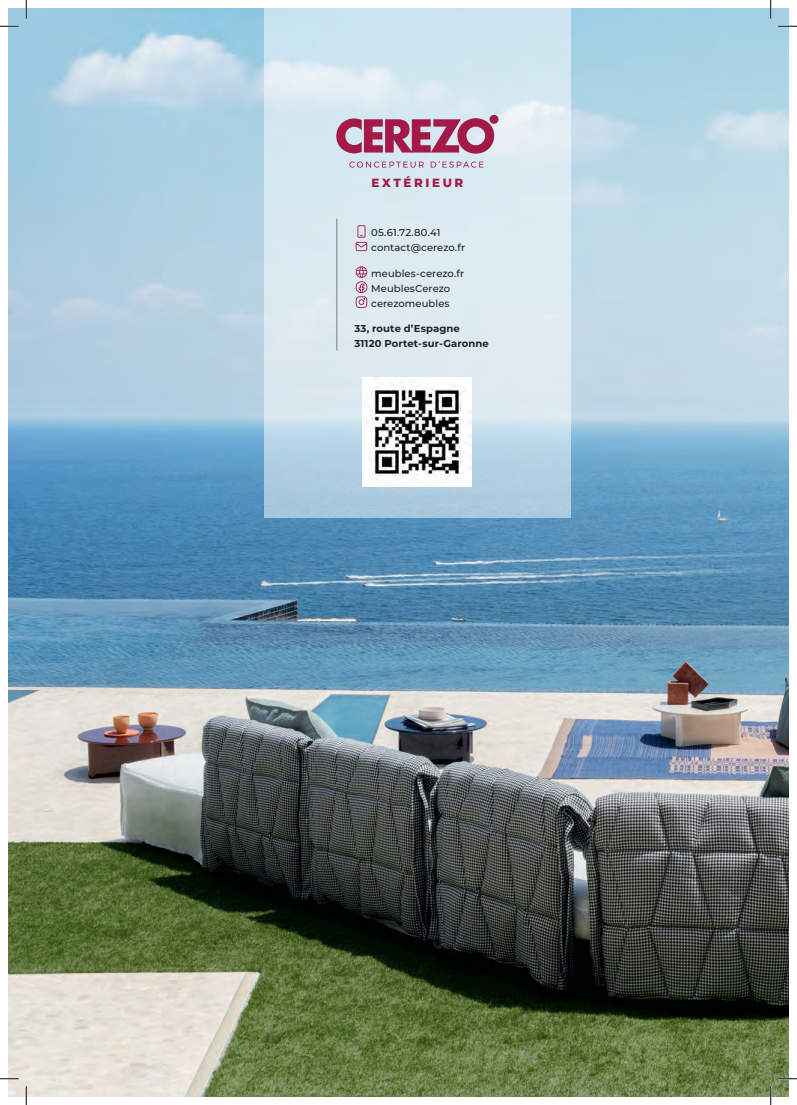
<style>
.page{position:relative;width:797px;height:1105px;background:#fff}
.page>*{position:absolute;margin:0;border:0;box-sizing:border-box;transform-origin:0 0}
.t1{font:800 11.88px "Montserrat";letter-spacing:.215em;color:#a41947}
.t2{font:500 10px/15px "Montserrat";letter-spacing:.005em;color:#231f20}
.t3{font:700 10px/15px "Montserrat";letter-spacing:.01em;color:#231f20}
</style>
<div class="page">
<img style="left:9px;top:9px;width:779px;height:1087px">
<svg style="left:264px;top:9px;width:306px;height:509px;background:#d3e5ef"></svg>
<svg style="left:356px;top:225px;width:11px;height:26px"></svg>
<svg style="left:355px;top:266px;width:12px;height:42px"></svg>
<hr style="left:336px;top:219px;width:1px;height:131px;background:#7a7c7f">
<div style="left:489px;top:115px;width:9px;height:9px;background:#a41947;border-radius:50%"></div>
<svg style="left:349px;top:162px;width:74px;height:6px"></svg>
<svg style="left:430px;top:161px;width:53px;height:7px"></svg>
<svg style="left:336px;top:118px;width:158px;height:36px;background:#b76888"></svg>
<img style="left:363px;top:377px;width:109px;height:109px">
<svg style="left:0;top:25px;width:19px;height:2px"></svg>
<svg style="left:778px;top:25px;width:19px;height:2px"></svg>
<svg style="left:0;top:1078px;width:19px;height:1px"></svg>
<svg style="left:778px;top:1078px;width:19px;height:1px"></svg>
<svg style="left:25px;top:0;width:2px;height:19px"></svg>
<svg style="left:25px;top:1086px;width:2px;height:19px"></svg>
<svg style="left:770px;top:0;width:1px;height:19px"></svg>
<svg style="left:770px;top:1086px;width:1px;height:19px"></svg>
<p class="t1" style="left:371px;top:174px;width:93px">EXTÉRIEUR</p>
<p class="t2" style="left:371px;top:225px;width:95px">05.61.72.80.41 contact@cerezo.fr</p>
<p class="t2" style="left:371px;top:265px;width:94px">meubles-cerezo.fr<br>MeublesCerezo cerezomeubles</p>
<p class="t3" style="left:354px;top:321px;width:136px">33, route d’Espagne<br>31120 Portet-sur-Garonne</p>
</div>
